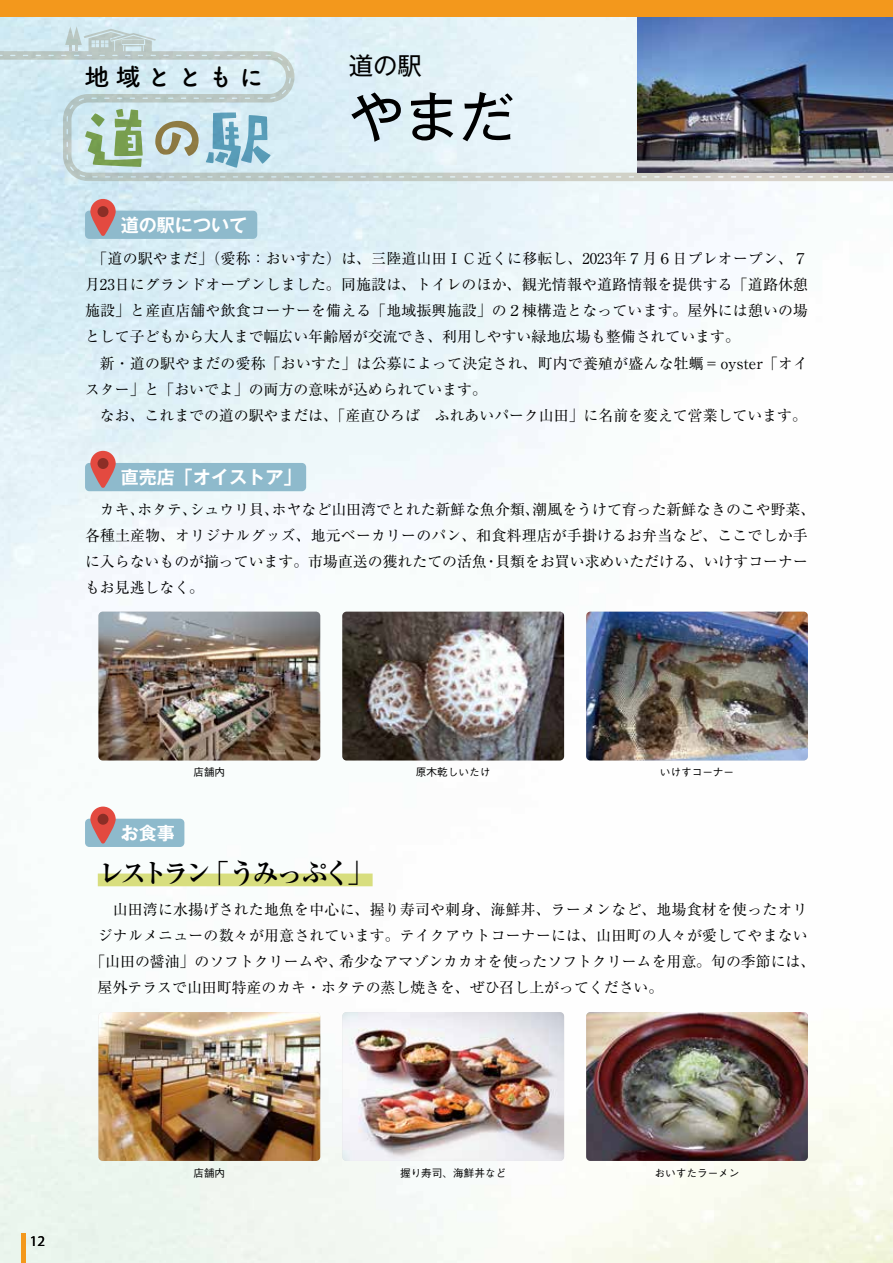
<style>
.page{position:relative;width:893px;height:1263px;background:#fff}
.page>*{position:absolute;margin:0;border:0;box-sizing:border-box;transform-origin:0 0}
.t1{font:67.35px "P Takafuta Min 2 B";color:#91ac52}
.t2{font:55.35px "Gothic MB101 Pr 6";color:#000}
.t3{font:700 26.55px "Ryumin Pr 6";letter-spacing:-.145em;color:#000}
.t4{font:700 25.2px "Tsuku A Rd Gothic";letter-spacing:.22em;color:#000}
.t5{font:24.45px "Gothic MB101 Pr 6";color:#000}
.t6{font:700 18px "Gothic MB101 Pr 6 De";color:#fff}
.t7{font:14.85px/26.1px "Ryumin Pr 6";color:#000}
.t8{font:14.85px "Myriad Pro";color:#000}
.t9{font:500 10.65px "Gothic BBB Pro";color:#000}
.s1{font-size:56.1px;color:#aa8546}
.s2{color:#6aa9c0}
</style>
<div class="page">
<img style="left:0;top:17px;width:893px;height:1246px">
<div style="left:0;top:0;width:893px;height:17px;background:#f3981c"></div>
<div style="left:21px;top:1233px;width:5px;height:30px;background:#f3981c"></div>
<svg style="left:0;top:47px;width:893px;height:138px;background:#d8e5e7"></svg>
<svg style="left:0;top:54px;width:893px;height:124px;background:#daebf1"></svg>
<svg style="left:65px;top:26px;width:91px;height:26px;background:#c8dadc"></svg>
<div style="left:98px;top:873px;width:275px;height:13px;background:#d8de7e"></div>
<img style="left:638px;top:17px;width:255px;height:156px">
<img style="left:98px;top:1012px;width:222px;height:149px">
<img style="left:342px;top:1012px;width:222px;height:149px">
<img style="left:586px;top:1012px;width:222px;height:149px">
<div style="left:85px;top:819px;width:99px;height:28px;background:#8ebacc;border-radius:4px"></div>
<div style="left:85px;top:211px;width:172px;height:28px;background:#8ebacc;border-radius:4px"></div>
<svg style="left:90px;top:199px;width:26px;height:37px"></svg>
<div style="left:98px;top:206px;width:10px;height:11px;background:#8c2e26;border-radius:50%"></div>
<img style="left:98px;top:612px;width:222px;height:148px">
<img style="left:342px;top:612px;width:222px;height:148px">
<img style="left:586px;top:612px;width:222px;height:148px">
<div style="left:85px;top:463px;width:221px;height:28px;background:#8ebacc;border-radius:4px"></div>
<svg style="left:90px;top:451px;width:26px;height:37px"></svg>
<div style="left:98px;top:458px;width:10px;height:11px;background:#8c2e26;border-radius:50%"></div>
<svg style="left:90px;top:806px;width:26px;height:38px"></svg>
<div style="left:98px;top:814px;width:10px;height:11px;background:#8c2e26;border-radius:50%"></div>
<h3 class="t4" style="left:85px;top:57px;width:181px">地域とともに</h3>
<h1 class="t1" style="left:81px;top:100px;width:192px">道<span class="s1">の</span><span class="s2">駅</span></h1>
<p class="t6" style="left:121px;top:210px;width:128px">道の駅について</p>
<h3 class="t5" style="left:349px;top:45px;width:75px">道の駅</h3>
<h2 class="t2" style="left:349px;top:71px;width:167px">やまだ</h2>
<p class="t7" style="left:85px;top:245px;width:725px;text-align:justify;text-indent:7px">「道の駅やまだ」（愛称：おいすた）は、三陸道山田ＩＣ近くに移転し、2023年７月６日プレオープン、７月23日にグランドオープンしました。同施設は、トイレのほか、観光情報や道路情報を提供する「道路休憩施設」と産直店舗や飲食コーナーを備える「地域振興施設」の２棟構造となっています。屋外には憩いの場として子どもから大人まで幅広い年齢層が交流でき、利用しやすい緑地広場も整備されています。</p>
<p class="t7" style="left:85px;top:349px;width:725px;text-indent:15px">新・道の駅やまだの愛称「おいすた」は公募によって決定され、町内で養殖が盛んな牡蠣＝ oyster「オイスター」と「おいでよ」の両方の意味が込められています。</p>
<p class="t7" style="left:100px;top:401px;width:708px">なお、これまでの道の駅やまだは、「産直ひろば　ふれあいパーク山田」に名前を変えて営業しています。</p>
<p class="t6" style="left:121px;top:463px;width:182px">直売店「オイストア」</p>
<p class="t7" style="left:85px;top:495px;width:732px;text-indent:15px">カキ、ホタテ、シュウリ貝、ホヤなど山田湾でとれた新鮮な魚介類、潮風をうけて育った新鮮なきのこや野菜、各種土産物、オリジナルグッズ、地元ベーカリーのパン、和食料理店が手掛けるお弁当など、ここでしか手に入らないものが揃っています。市場直送の獲れたての活魚・貝類をお買い求めいただける、いけすコーナーもお見逃しなく。</p>
<p class="t6" style="left:121px;top:818px;width:56px">お食事</p>
<p class="t9" style="left:193px;top:764px;width:33px">店舗内</p>
<p class="t9" style="left:416px;top:764px;width:76px">原木乾しいたけ</p>
<p class="t9" style="left:660px;top:764px;width:76px">いけすコーナー</p>
<h3 class="t3" style="left:98px;top:852px;width:277px">レストラン「うみっぷく」</h3>
<p class="t7" style="left:113px;top:896px;width:696px">山田湾に水揚げされた地魚を中心に、握り寿司や刺身、海鮮丼、ラーメンなど、地場食材を使ったオリ</p>
<p class="t7" style="left:98px;top:922px;width:711px">ジナルメニューの数々が用意されています。テイクアウトコーナーには、山田町の人々が愛してやまない</p>
<p class="t7" style="left:90px;top:948px;width:726px">「山田の醤油」のソフトクリームや、希少なアマゾンカカオを使ったソフトクリームを用意。旬の季節には、</p>
<p class="t7" style="left:98px;top:974px;width:567px">屋外テラスで山田町特産のカキ・ホタテの蒸し焼きを、ぜひ召し上がってください。</p>
<p class="t8" style="left:30px;top:1231px;width:17px">12</p>
<p class="t9" style="left:193px;top:1164px;width:33px">店舗内</p>
<p class="t9" style="left:400px;top:1164px;width:108px">握り寿司、海鮮丼など</p>
<p class="t9" style="left:654px;top:1164px;width:87px">おいすたラーメン</p>
</div>
